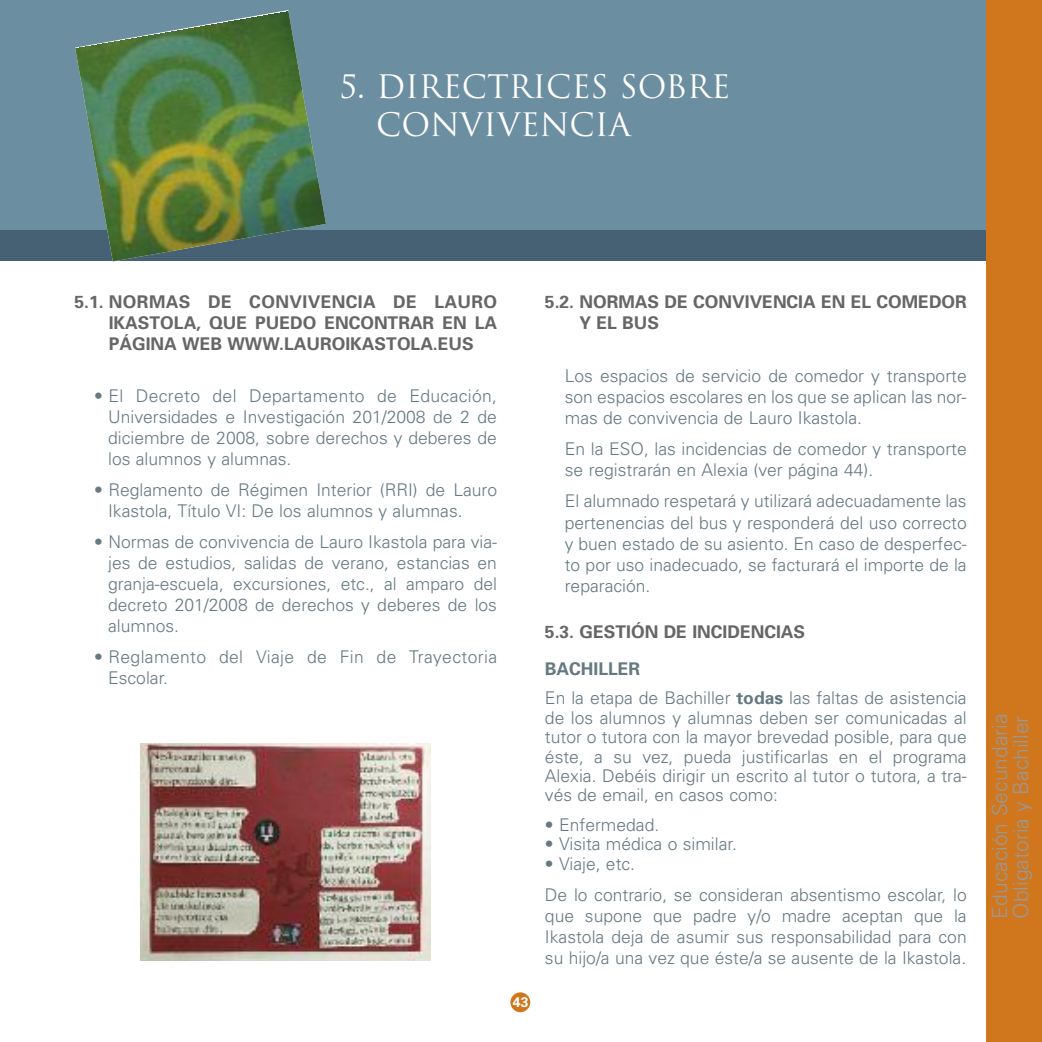
<style>
.page{position:relative;width:1042px;height:1042px;background:#fff}
.page>*{position:absolute;margin:0;border:0;box-sizing:border-box;transform-origin:0 0}
.t1{font:31.5px/37.8px "Trajan";color:#fff}
.t2{font:300 21px/21px "Univers";color:#999}
.t3{font:300 17.5px/21.2px "Univers";color:#657981;text-align:justify}
.t4{font:700 17.5px/21px "Univers";color:#666;text-align:justify}
.t5{font:300 17.5px/21px "Univers";letter-spacing:.02em;color:#657981}
.t6{font:700 14px "Univers";color:#fff}
.s1{font-weight:700}
</style>
<div class="page">
<div style="left:510px;top:992px;width:20px;height:20px;background:#d0761d;border-radius:50%"></div>
<div style="left:0;top:0;width:1042px;height:253px;background:#6b8ea1"></div>
<div style="left:0;top:230px;width:1042px;height:30px;background:#456173"></div>
<div style="left:986px;top:0;width:56px;height:1042px;background:#d0761d"></div>
<img style="left:75px;top:10px;width:251px;height:251px">
<img style="left:140px;top:744px;width:290px;height:217px">
<h1 class="t1" style="left:376px;top:68px;width:355px;text-indent:-37px">5. DIRECTRICES SOBRE<br>CONVIVENCIA</h1>
<p class="t4" style="left:109px;top:293px;width:390px;text-indent:-34px">5.1. NORMAS DE CONVIVENCIA DE LAURO IKASTOLA, QUE PUEDO ENCONTRAR EN LA PÁGINA WEB WWW.LAUROIKASTOLA.EUS</p>
<p class="t3" style="left:108px;top:387px;width:390px;text-indent:-14px">• El Decreto del Departamento de Educación, Universidades e Investigación 201/2008 de 2 de diciembre de 2008, sobre derechos y deberes de los alumnos y alumnas.</p>
<p class="t3" style="left:108px;top:481px;width:390px;text-indent:-14px">• Reglamento de Régimen Interior (RRI) de Lauro<br>Ikastola, Título VI: De los alumnos y alumnas.</p>
<p class="t3" style="left:108px;top:533px;width:390px;text-indent:-14px">• Normas de convivencia de Lauro Ikastola para via&shy;jes de estudios, salidas de verano, estancias en granja-escuela, excursiones, etc., al amparo del decreto 201/2008 de derechos y deberes de los alumnos.</p>
<p class="t5" style="left:108px;top:648px;width:390px;text-indent:-14px">• Reglamento del Viaje de Fin de Trayectoria<br>Escolar.</p>
<p class="t6" style="left:513px;top:997px;width:17px">43</p>
<p class="t4" style="left:579px;top:293px;width:389px;text-indent:-34px">5.2. NORMAS DE CONVIVENCIA EN EL COMEDOR<br>Y EL BUS</p>
<p class="t3" style="left:565px;top:366px;width:403px">Los espacios de servicio de comedor y transporte son espacios escolares en los que se aplican las nor&shy;mas de convivencia de Lauro Ikastola.</p>
<p class="t3" style="left:565px;top:440px;width:403px">En la ESO, las incidencias de comedor y transporte se registrarán en Alexia (ver página 44).</p>
<p class="t3" style="left:565px;top:492px;width:403px">El alumnado respetará y utilizará adecuadamente las pertenencias del bus y responderá del uso correcto y buen estado de su asiento. En caso de desperfec&shy;to por uso inadecuado, se facturará el importe de la reparación.</p>
<p class="t4" style="left:545px;top:623px;width:262px">5.3. GESTIÓN DE INCIDENCIAS</p>
<p class="t3" style="left:545px;top:655px;width:423px;line-height:29.4px"><span class="s1">BACHILLER<br></span>En la etapa de Bachiller <span class="s1">todas</span> las faltas de asistencia</p>
<p class="t3" style="left:545px;top:709px;width:423px;line-height:19.4px">de los alumnos y alumnas deben ser comunicadas al tutor o tutora con la mayor brevedad posible, para que éste, a su vez, pueda justificarlas en el programa Alexia. Debéis dirigir un escrito al tutor o tutora, a tra&shy;vés de email, en casos como:</p>
<p class="t3" style="left:545px;top:815px;width:116px">• Enfermedad.</p>
<p class="t3" style="left:545px;top:835px;width:193px">• Visita médica o similar.</p>
<p class="t3" style="left:545px;top:849px;width:423px;line-height:31.2px">• Viaje, etc.<br>De lo contrario, se consideran absentismo escolar, lo</p>
<p class="t3" style="left:545px;top:906px;width:423px">que supone que padre y/o madre aceptan que la Ikastola deja de asumir sus responsabilidad para con su hijo/a una vez que éste/a se ausente de la Ikastola.</p>
<p class="t2" style="left:991px;top:918px;width:206px;rotate:-90deg">Educación Secundaria<br>Obligatoria y Bachiller</p>
</div>
